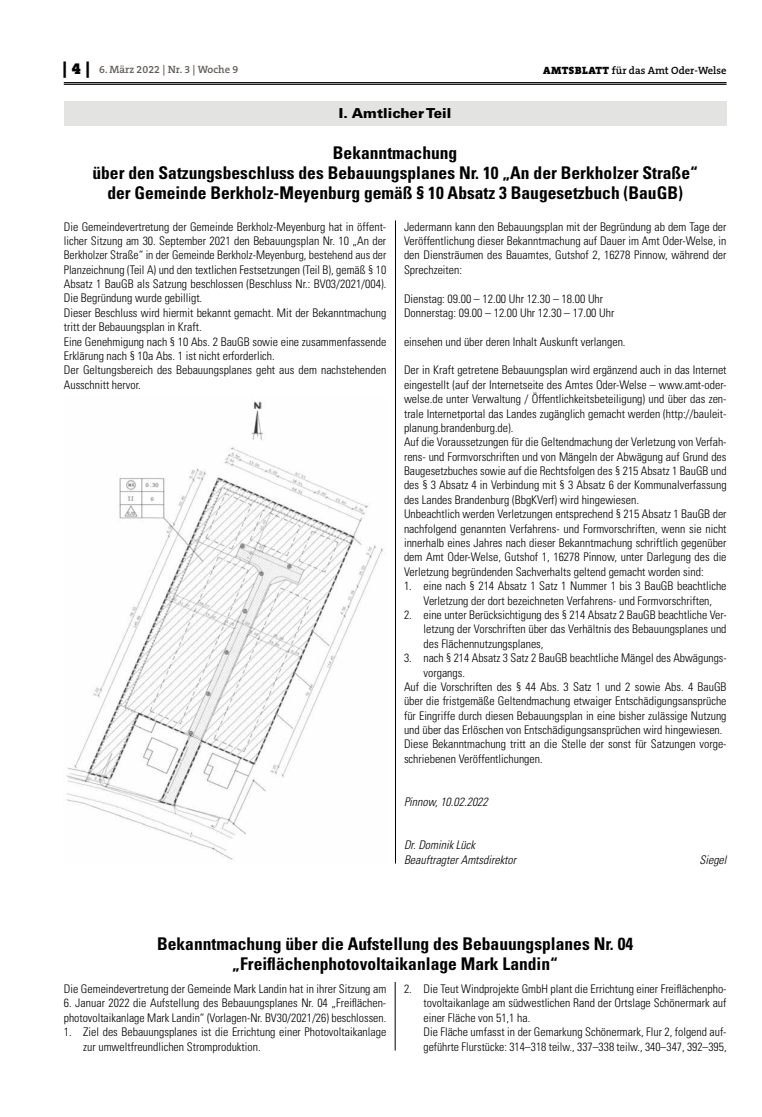
<style>
.page{position:relative;width:762px;height:1117px;background:#fff}
.page>*{position:absolute;margin:0;border:0;box-sizing:border-box;transform-origin:0 0}
.t1{font:700 condensed 17.5px/20px "Univers";color:#000;text-align:center}
.t2{font:900 13.75px "Univers";letter-spacing:.005em;color:#000}
.t3{font:300 condensed 11.88px/14.4px "Univers";color:#000}
.t4{font:italic 300 condensed 11.88px/14.4px "Univers";color:#000}
.t5{font:600 10.62px "The Serif B W6";color:#000}
.t6{font:600 10.62px "The Serif B W6";color:#615c58}
.s1{font-family:"The Serif B W9";font-weight:900;font-size:16.25px;color:#000}
.s2{font-family:"The Serif B W9";font-weight:900}
</style>
<div class="page">
<hr style="left:64px;top:82px;width:662px;height:1px;background:#000">
<hr style="left:64px;top:84px;width:662px;height:1px;background:#000">
<div style="left:64px;top:101px;width:662px;height:25px;background:#e3e3e2"></div>
<hr style="left:395px;top:981px;width:1px;height:69px;background:#000">
<hr style="left:395px;top:220px;width:1px;height:643px;background:#000">
<img style="left:66px;top:401px;width:317px;height:459px">
<p class="t6" style="left:63px;top:63px;width:177px"><span class="s1">| 4 |</span> 6. März 2022 | Nr. 3 | Woche 9</p>
<p class="t5" style="left:543px;top:63px;width:185px"><span class="s2">AMTSBLATT</span> für das Amt Oder-Welse</p>
<p class="t2" style="left:339px;top:104px;width:114px">I. Amtlicher Teil</p>
<h1 class="t1" style="left:92px;top:142px;width:607px">Bekanntmachung<br>über den Satzungsbeschluss des Bebauungsplanes Nr. 10 „An der Berkholzer Straße“ der Gemeinde Berkholz-Meyenburg gemäß § 10 Absatz 3 Baugesetzbuch (BauGB)</h1>
<p class="t3" style="left:64px;top:219px;width:324px">Die Gemeindevertretung der Gemeinde Berkholz-Meyenburg hat in öffent&shy;licher Sitzung am 30. September 2021 den Bebauungsplan Nr. 10 „An der Berkholzer Straße“ in der Gemeinde Berkholz-Meyenburg, bestehend aus der Planzeichnung (Teil A) und den textlichen Festsetzungen (Teil B), gemäß § 10<br>Absatz 1 BauGB als Satzung beschlossen (Beschluss Nr.: BV03/2021/004).<br>Die Begründung wurde gebilligt.<br>Dieser Beschluss wird hiermit bekannt gemacht. Mit der Bekanntmachung tritt der Bebauungsplan in Kraft.<br>Eine Genehmigung nach § 10 Abs. 2 BauGB sowie eine zusammenfassende Erklärung nach § 10a Abs. 1 ist nicht erforderlich.<br>Der Geltungsbereich des Bebauungsplanes geht aus dem nachstehenden Ausschnitt hervor.</p>
<p class="t3" style="left:404px;top:219px;width:324px;text-align:justify">Jedermann kann den Bebauungsplan mit der Begründung ab dem Tage der Veröffentlichung dieser Bekanntmachung auf Dauer im Amt Oder-Welse, in den Diensträumen des Bauamtes, Gutshof 2, 16278 Pinnow, während der Sprechzeiten:</p>
<p class="t3" style="left:404px;top:291px;width:212px">Dienstag: 09.00 – 12.00 Uhr 12.30 – 18.00 Uhr<br>Donnerstag: 09.00 – 12.00 Uhr 12.30 – 17.00 Uhr</p>
<p class="t3" style="left:404px;top:334px;width:223px">einsehen und über deren Inhalt Auskunft verlangen.</p>
<p class="t3" style="left:404px;top:363px;width:324px">Der in Kraft getretene Bebauungsplan wird ergänzend auch in das Internet eingestellt (auf der Internetseite des Amtes Oder-Welse – www.amt-oder&shy;welse.de unter Verwaltung / Öffentlichkeitsbeteiligung) und über das zen&shy;trale Internetportal das Landes zugänglich gemacht werden (http://bauleit&shy;planung.brandenburg.de).<br>Auf die Voraussetzungen für die Geltendmachung der Verletzung von Verfah&shy;rens- und Formvorschriften und von Mängeln der Abwägung auf Grund des Baugesetzbuches sowie auf die Rechtsfolgen des § 215 Absatz 1 BauGB und des § 3 Absatz 4 in Verbindung mit § 3 Absatz 6 der Kommunalverfassung des Landes Brandenburg (BbgKVerf) wird hingewiesen.<br>Unbeachtlich werden Verletzungen entsprechend § 215 Absatz 1 BauGB der nachfolgend genannten Verfahrens- und Formvorschriften, wenn sie nicht innerhalb eines Jahres nach dieser Bekanntmachung schriftlich gegenüber dem Amt Oder-Welse, Gutshof 1, 16278 Pinnow, unter Darlegung des die Verletzung begründenden Sachverhalts geltend gemacht worden sind:</p>
<p class="t3" style="left:404px;top:578px;width:324px;text-align:center">1. eine nach § 214 Absatz 1 Satz 1 Nummer 1 bis 3 BauGB beachtliche<br>Verletzung der dort bezeichneten Verfahrens- und Formvorschriften,</p>
<p class="t3" style="left:423px;top:607px;width:305px;text-align:justify;text-indent:-19px">2. eine unter Berücksichtigung des § 214 Absatz 2 BauGB beachtliche Ver&shy;letzung der Vorschriften über das Verhältnis des Bebauungsplanes und des Flächennutzungsplanes,</p>
<p class="t3" style="left:404px;top:650px;width:324px">3. nach § 214 Absatz 3 Satz 2 BauGB beachtliche Mängel des Abwägungs-</p>
<p class="t3" style="left:423px;top:665px;width:43px">vorgangs.</p>
<p class="t3" style="left:404px;top:679px;width:324px">Auf die Vorschriften des § 44 Abs. 3 Satz 1 und 2 sowie Abs. 4 BauGB</p>
<p class="t3" style="left:404px;top:693px;width:324px">über die fristgemäße Geltendmachung etwaiger Entschädigungsansprüche</p>
<p class="t3" style="left:404px;top:708px;width:324px">für Eingriffe durch diesen Bebauungsplan in eine bisher zulässige Nutzung</p>
<p class="t3" style="left:404px;top:722px;width:320px">und über das Erlöschen von Entschädigungsansprüchen wird hingewiesen.</p>
<p class="t3" style="left:404px;top:737px;width:324px">Diese Bekanntmachung tritt an die Stelle der sonst für Satzungen vorge-</p>
<p class="t3" style="left:404px;top:751px;width:140px">schriebenen Veröffentlichungen.</p>
<p class="t4" style="left:404px;top:794px;width:85px">Pinnow, 10.02.2022</p>
<p class="t4" style="left:404px;top:837px;width:114px">Dr. Dominik Lück<br>Beauftragter Amtsdirektor</p>
<p class="t4" style="left:699px;top:852px;width:29px">Siegel</p>
<h1 class="t1" style="left:157px;top:933px;width:478px">Bekanntmachung über die Aufstellung des Bebauungsplanes Nr. 04 „Freiflächenphotovoltaikanlage Mark Landin“</h1>
<p class="t3" style="left:64px;top:981px;width:324px">Die Gemeindevertretung der Gemeinde Mark Landin hat in ihrer Sitzung am</p>
<p class="t3" style="left:64px;top:995px;width:324px">6. Januar 2022 die Aufstellung des Bebauungsplanes Nr. 04 „Freiflächen&shy;photovoltaikanlage Mark Landin“ (Vorlagen-Nr. BV30/2021/26) beschlossen.</p>
<p class="t3" style="left:83px;top:1024px;width:304px;text-indent:-19px">1. Ziel des Bebauungsplanes ist die Errichtung einer Photovoltaikanlage zur umweltfreundlichen Stromproduktion.</p>
<p class="t3" style="left:423px;top:981px;width:305px;text-indent:-19px">2. Die Teut Windprojekte GmbH plant die Errichtung einer Freiflächenpho&shy;tovoltaikanlage am südwestlichen Rand der Ortslage Schönermark auf einer Fläche von 51,1 ha.<br>Die Fläche umfasst in der Gemarkung Schönermark, Flur 2, folgend auf&shy;geführte Flurstücke: 314–318 teilw., 337–338 teilw., 340–347, 392–395,</p>
</div>
